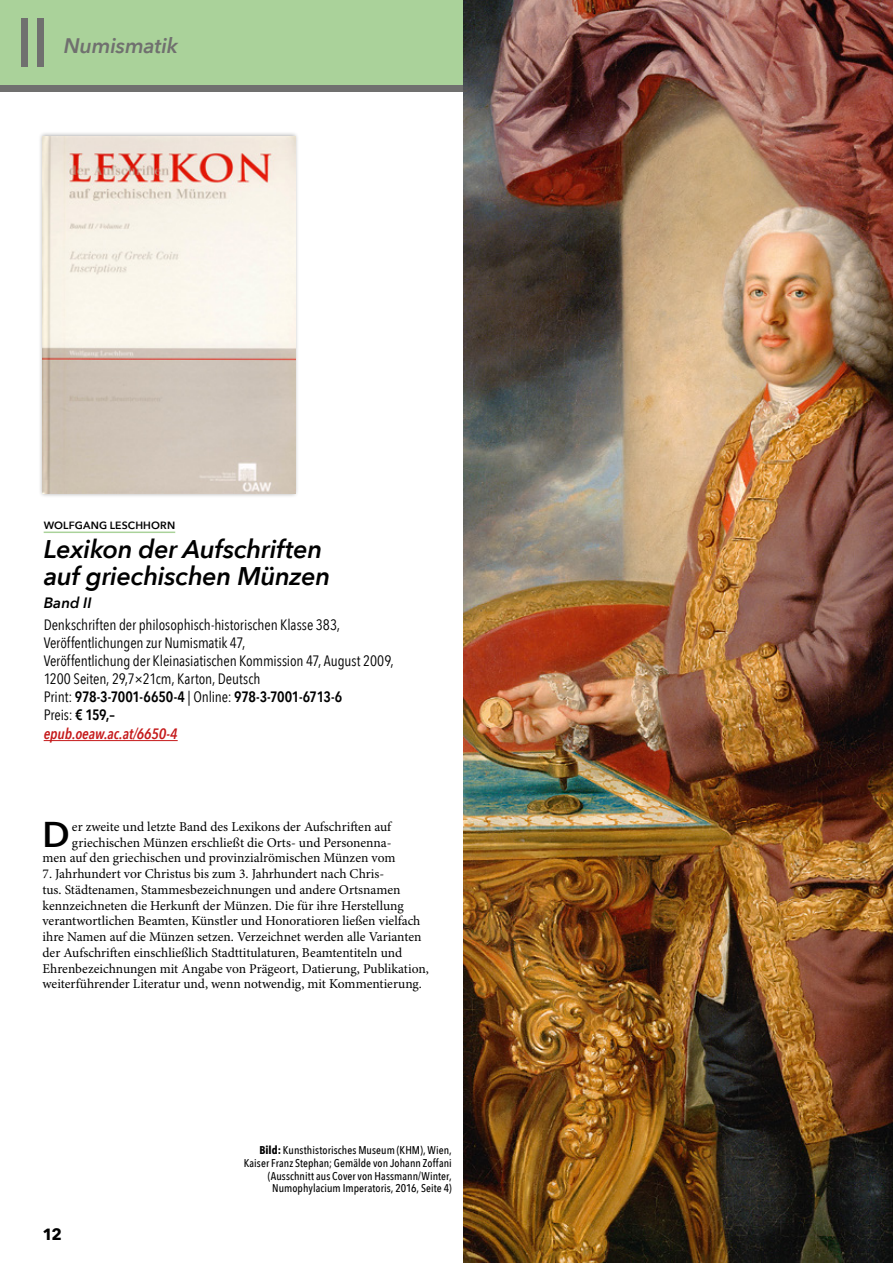
<style>
.page{position:relative;width:893px;height:1263px;background:#fff}
.page>*{position:absolute;margin:0;border:0;box-sizing:border-box;transform-origin:0 0}
.t1{font:600 35.7px "Avenir Next";color:#000}
.t2{font:italic 600 25.5px/27px "Avenir Next";letter-spacing:-.01em;color:#000}
.t3{font:italic 600 21px "Avenir Next";letter-spacing:-.01em;color:#70706f}
.t4{font:700 16.2px "Avenir Next";color:#000}
.t5{font:15px/18px "Avenir Next Condensed";letter-spacing:-.005em;color:#000}
.t6{font:italic 600 15px "Avenir Next Condensed";letter-spacing:-.005em;color:#c51a1b}
.t7{font:italic 600 15px "Avenir Next";color:#000}
.t8{font:13.5px/15.8px "Minion Pro";color:#000}
.t9{font:500 11.25px/12.8px "Avenir Next Condensed";letter-spacing:.005em;color:#000;text-align:right}
.t10{font:600 10.5px "Avenir Next";letter-spacing:.015em;color:#000}
.s1{font-weight:600}
.s2{font-weight:700}
</style>
<div class="page">
<div style="left:0;top:0;width:893px;height:91px;background:#70706f"></div>
<div style="left:0;top:0;width:893px;height:85px;background:#aad29a"></div>
<div style="left:21px;top:19px;width:7px;height:48px;background:#70706f"></div>
<div style="left:37px;top:19px;width:7px;height:48px;background:#70706f"></div>
<div style="left:38px;top:131px;width:262px;height:367px;background:#000;opacity:.33"></div>
<img style="left:43px;top:136px;width:252px;height:357px">
<hr style="left:44px;top:531px;width:131px;height:2px;background:#aad29a">
<hr style="left:44px;top:740px;width:134px;height:1px;background:#c51a1b">
<img style="left:463px;top:0;width:430px;height:1263px">
<h3 class="t3" style="left:64px;top:28px;width:116px">Numismatik</h3>
<p class="t10" style="left:44px;top:517px;width:133px">WOLFGANG LESCHHORN</p>
<h2 class="t2" style="left:44px;top:535px;width:288px">Lexikon der Aufschriften auf griechischen Münzen</h2>
<p class="t7" style="left:44px;top:590px;width:50px">Band II</p>
<p class="t5" style="left:44px;top:615px;width:352px">Denkschriften der philosophisch-historischen Klasse 383, Veröffentlichungen zur Numismatik 47,<br>Veröffentlichung der Kleinasiatischen Kommission 47, August 2009, 1200 Seiten, 29,7×21cm, Karton, Deutsch<br>Print: <span class="s1">978-3-7001-6650-4</span> | Online: <span class="s1">978-3-7001-6713-6<br></span>Preis: <span class="s1">€ 159,–</span></p>
<p class="t6" style="left:44px;top:725px;width:135px">epub.oeaw.ac.at/6650-4</p>
<h1 class="t1" style="left:43px;top:803px;width:29px">D</h1>
<p class="t8" style="left:72px;top:819px;width:321px">er zweite und letzte Band des Lexikons der Aufschriften auf</p>
<p class="t8" style="left:72px;top:835px;width:321px">griechischen Münzen erschließt die Orts- und Personenna-</p>
<p class="t8" style="left:43px;top:851px;width:354px">men auf den griechischen und provinzialrömischen Münzen vom</p>
<p class="t8" style="left:43px;top:866px;width:388px">7. Jahrhundert vor Christus bis zum 3. Jahrhundert nach Chris-<br>tus. Städtenamen, Stammesbezeichnungen und andere Ortsnamen kennzeichneten die Herkunft der Münzen. Die für ihre Herstellung verantwortlichen Beamten, Künstler und Honoratioren ließen vielfach ihre Namen auf die Münzen setzen. Verzeichnet werden alle Varianten der Aufschriften einschließlich Stadttitulaturen, Beamtentiteln und Ehrenbezeichnungen mit Angabe von Prägeort, Datierung, Publikation, weiterführender Literatur und, wenn notwendig, mit Kommentierung.</p>
<p class="t4" style="left:43px;top:1220px;width:21px">12</p>
<p class="t9" style="left:244px;top:1144px;width:210px"><span class="s2">Bild:</span> Kunsthistorisches Museum (KHM), Wien, Kaiser Franz Stephan; Gemälde von Johann Zoffani (Ausschnitt aus Cover von Hassmann/Winter, Numophylacium Imperatoris, 2016, Seite 4)</p>
</div>
